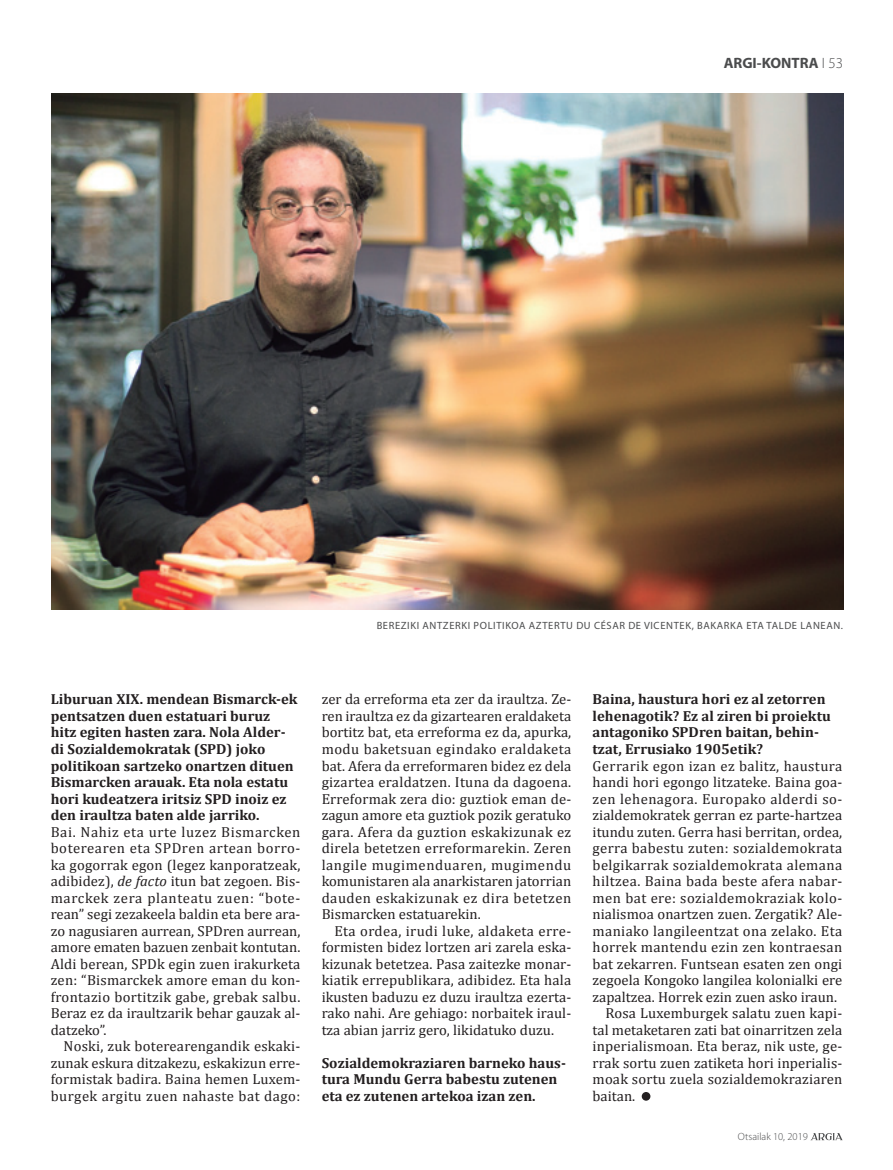
<style>
.page{position:relative;width:893px;height:1170px;background:#fff}
.page>*{position:absolute;margin:0;border:0;box-sizing:border-box;transform-origin:0 0}
.t1{font:700 15px "Myriad Pro";color:#4b4c4d}
.t2{font:300 15px "Myriad Pro";color:#4b4c4d}
.t3{font:14.55px/16.5px "Cambria";letter-spacing:.01em;color:#231f20;text-align:justify}
.t4{font:700 14.55px/16.5px "Cambria";color:#231f20}
.t5{font:14.55px "Cambria";letter-spacing:.03em;color:#231f20}
.t6{font:10.5px "Myriad Pro";letter-spacing:.06em;color:#4b4c4d}
.t7{font:300 10.5px "Myriad Pro";color:#4b4c4d}
.s1{font-style:italic}
</style>
<div class="page">
<svg style="left:811px;top:1133px;width:31px;height:7px"></svg>
<img style="left:51px;top:94px;width:792px;height:515px">
<div style="left:642px;top:1091px;width:8px;height:9px;background:#231f20;border-radius:50%"></div>
<p class="t1" style="left:724px;top:53px;width:9px">ARGI</p>
<p class="t1" style="left:757px;top:53px;width:45px">-KONTRA</p>
<p class="t2" style="left:822px;top:54px;width:23px">І 53</p>
<p class="t6" style="left:377px;top:619px;width:30px">BEREZIKI</p>
<p class="t6" style="left:422px;top:619px;width:39px">ANTZERKI</p>
<p class="t6" style="left:474px;top:619px;width:36px">POLITIKOA</p>
<p class="t6" style="left:529px;top:619px;width:182px">AZTERTU DU CÉSAR DE VIC ENTEK, BAKARKA</p>
<p class="t6" style="left:746px;top:619px;width:98px">ETA TALDE LANEAN.</p>
<p class="t4" style="left:51px;top:690px;width:249px">Liburuan XIX. mendean Bismarck-ek pentsatzen duen estatuari buruz hitz egiten hasten zara. Nola Alder&shy;di Sozialdemokratak (SPD</p>
<p class="t4" style="left:51px;top:740px;width:245px;text-indent:176px">) joko politikoan sartzeko onartzen dituen<br>Bismarcken arauak. Eta nola estatu hori kudeatzera iritsiz SPD</p>
<p class="t4" style="left:51px;top:789px;width:237px;text-indent:184px">inoiz ez den iraultza baten alde jarriko.</p>
<p class="t3" style="left:51px;top:823px;width:251px">Bai. Nahiz eta urte luzez Bismarcken boterearen eta SPDren artean borro&shy;ka gogorrak egon (legez kanporatzeak, adibidez), <span class="s1">de facto</span> itun bat zegoen. Bis&shy;marckek zera planteatu zuen: “bote&shy;rean” segi zezakeela baldin eta bere ara&shy;zo nagusiaren aurrean, SPDren aurrean, amore ematen bazuen zenbait kontutan.<br>Aldi berean, SPDk egin zuen irakurketa zen: “Bismarckek amore eman du kon&shy;frontazio bortitzik gabe, grebak salbu.<br>Beraz ez da iraultzarik behar gauzak al&shy;datzeko”.</p>
<p class="t3" style="left:51px;top:1037px;width:251px;text-indent:13px">Noski, zuk boterearengandik eskaki&shy;zunak eskura ditzakezu, eskakizun erre&shy;formistak badira. Baina hemen Luxem&shy;burgek argitu zuen nahaste bat dago:</p>
<p class="t3" style="left:322px;top:691px;width:251px">zer da erreforma eta zer da iraultza. Ze&shy;ren iraultza ez da gizartearen eraldaketa bortitz bat, eta erreforma ez da, apurka, modu baketsuan egindako eraldaketa bat. Afera da erreformaren bidez ez dela gizartea eraldatzen. Ituna da dagoena.<br>Erreformak zera dio: guztiok eman de&shy;zagun amore eta guztiok pozik geratuko gara. Afera da guztion eskakizunak ez direla betetzen erreformarekin. Zeren langile mugimenduaren, mugimendu komunistaren ala anarkistaren jatorrian dauden eskakizunak ez dira betetzen Bismarcken estatuarekin.</p>
<p class="t3" style="left:322px;top:922px;width:251px;text-indent:13px">Eta ordea, irudi luke, aldaketa erre&shy;formisten bidez lortzen ari zarela eska&shy;kizunak betetzea. Pasa zaitezke monar&shy;kiatik errepublikara, adibidez. Eta hala ikusten baduzu ez duzu iraultza ezerta&shy;rako nahi. Are gehiago: norbaitek iraul&shy;tza abian jarriz gero, likidatuko duzu.</p>
<p class="t4" style="left:322px;top:1053px;width:246px">Sozialdemokraziaren barneko haus&shy;tura Mundu Gerra babestu zutenen eta ez zutenen artekoa izan zen.</p>
<p class="t4" style="left:593px;top:690px;width:240px">Baina, haustura hori ez al zetorren lehenagotik? Ez al ziren bi proiektu antagoniko SPD</p>
<p class="t4" style="left:593px;top:723px;width:228px;text-indent:106px">ren baitan, behin&shy;tzat, Errusiako 1905etik?</p>
<p class="t3" style="left:593px;top:757px;width:251px">Gerrarik egon izan ez balitz, haustura</p>
<p class="t3" style="left:593px;top:773px;width:251px">handi hori egongo litzateke. Baina goa-</p>
<p class="t5" style="left:593px;top:789px;width:251px">zen lehenagora. Europako alderdi so-</p>
<p class="t3" style="left:593px;top:806px;width:251px">zialdemokratek gerran ez parte-hartzea</p>
<p class="t3" style="left:593px;top:823px;width:251px">itundu zuten. Gerra hasi berritan, ordea,</p>
<p class="t3" style="left:593px;top:839px;width:251px">gerra babestu zuten: sozialdemokrata</p>
<p class="t3" style="left:593px;top:856px;width:251px">belgikarrak sozialdemokrata alemana</p>
<p class="t3" style="left:593px;top:872px;width:251px">hiltzea. Baina bada beste afera nabar-</p>
<p class="t3" style="left:593px;top:889px;width:251px">men bat ere: sozialdemokraziak kolo-</p>
<p class="t3" style="left:593px;top:905px;width:251px">nialismoa onartzen zuen. Zergatik? Ale-</p>
<p class="t3" style="left:593px;top:922px;width:251px">maniako langileentzat ona zelako. Eta</p>
<p class="t3" style="left:593px;top:938px;width:251px">horrek mantendu ezin zen kontraesan</p>
<p class="t3" style="left:593px;top:955px;width:251px">bat zekarren. Funtsean esaten zen ongi</p>
<p class="t3" style="left:593px;top:971px;width:251px">zegoela Kongoko langilea kolonialki ere</p>
<p class="t3" style="left:593px;top:988px;width:246px">zapaltzea. Horrek ezin zuen asko iraun.</p>
<p class="t3" style="left:605px;top:1004px;width:238px">Rosa Luxemburgek salatu zuen kapi-</p>
<p class="t3" style="left:593px;top:1021px;width:251px">tal metaketaren zati bat oinarritzen zela</p>
<p class="t3" style="left:593px;top:1037px;width:251px">inperialismoan. Eta beraz, nik uste, ge-</p>
<p class="t3" style="left:593px;top:1054px;width:251px">rrak sortu zuen zatiketa hori inperialis-</p>
<p class="t3" style="left:593px;top:1070px;width:251px">moak sortu zuela sozialdemokraziaren</p>
<p class="t3" style="left:593px;top:1087px;width:44px">baitan.</p>
<p class="t7" style="left:738px;top:1130px;width:71px">Otsailak 10, 2019</p>
</div>
